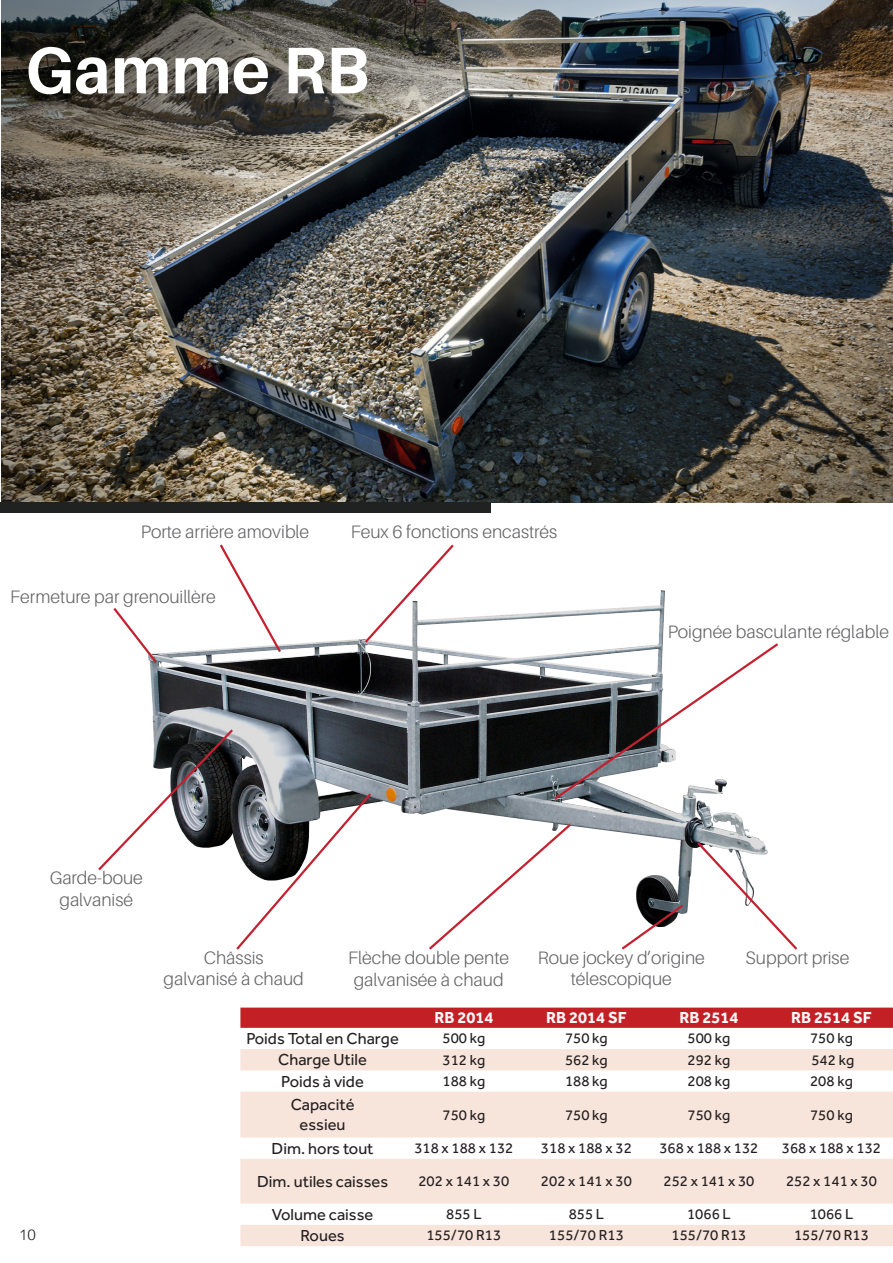
<style>
.page{position:relative;width:893px;height:1263px;background:#fff}
.page>*{position:absolute;margin:0;border:0;box-sizing:border-box;transform-origin:0 0}
.Ad_Title{font:700 66px "Aileron";color:#fff}
.t1{font:300 18px "Aileron";color:#636366}
.Table_Text{font:16.5px/19.8px "Effra";color:#231f20;text-align:center}
.Code___Price_Labels{font:700 16.5px "Effra";color:#fafafa}
.Table_Text-2{font:15px "Effra";color:#231f20}
.t2{font:300 15px "Aileron";color:#231f20}
</style>
<div class="page">
<img style="left:1px;top:0;width:892px;height:502px">
<svg style="left:240px;top:1007px;width:653px;height:21px;background:#c5272c"></svg>
<svg style="left:240px;top:1049px;width:653px;height:197px;fill:#f7e4db"></svg>
<img style="left:150px;top:590px;width:610px;height:323px">
<svg style="left:113px;top:605px;width:46px;height:60px"></svg>
<svg style="left:362px;top:544px;width:94px;height:101px"></svg>
<svg style="left:218px;top:544px;width:65px;height:111px"></svg>
<svg style="left:552px;top:641px;width:226px;height:160px"></svg>
<svg style="left:695px;top:840px;width:103px;height:110px"></svg>
<svg style="left:619px;top:902px;width:67px;height:48px"></svg>
<svg style="left:426px;top:822px;width:147px;height:128px"></svg>
<svg style="left:98px;top:727px;width:275px;height:223px"></svg>
<div style="left:0;top:502px;width:490px;height:11px;background:#202222"></div>
<p class="Ad_Title" style="left:25px;top:34px;width:345px">Gamme RB</p>
<p class="t1" style="left:141px;top:522px;width:170px">Porte arrière amovible</p>
<p class="t1" style="left:351px;top:522px;width:208px">Feux 6 fonctions encastrés</p>
<p class="t1" style="left:10px;top:587px;width:207px">Fermeture par grenouillère</p>
<p class="t1" style="left:668px;top:622px;width:223px">Poignée basculante réglable</p>
<p class="t1" style="left:50px;top:868px;width:95px">Garde-boue</p>
<p class="t1" style="left:59px;top:890px;width:75px">galvanisé</p>
<p class="t1" style="left:204px;top:948px;width:61px">Châssis</p>
<p class="t1" style="left:164px;top:969px;width:142px">galvanisé à chaud</p>
<p class="t1" style="left:348px;top:948px;width:162px">Flèche double pente</p>
<p class="t1" style="left:354px;top:970px;width:151px">galvanisée à chaud</p>
<p class="t1" style="left:538px;top:948px;width:169px">Roue jockey d’origine</p>
<p class="t1" style="left:746px;top:948px;width:105px">Support prise</p>
<p class="t1" style="left:571px;top:969px;width:103px">télescopique</p>
<p class="Code___Price_Labels" style="left:434px;top:1008px;width:61px">RB 2014</p>
<p class="Code___Price_Labels" style="left:546px;top:1008px;width:82px">RB 2014 SF</p>
<p class="Code___Price_Labels" style="left:679px;top:1008px;width:61px">RB 2514</p>
<p class="Code___Price_Labels" style="left:791px;top:1008px;width:82px">RB 2514 SF</p>
<p class="t2" style="left:19px;top:1227px;width:18px">10</p>
<p class="Table_Text" style="left:246px;top:1028px;width:154px">Poids Total en Charge</p>
<p class="Table_Text-2" style="left:442px;top:1030px;width:44px">500 kg</p>
<p class="Table_Text-2" style="left:565px;top:1030px;width:44px">750 kg</p>
<p class="Table_Text-2" style="left:688px;top:1030px;width:44px">500 kg</p>
<p class="Table_Text-2" style="left:810px;top:1030px;width:44px">750 kg</p>
<p class="Table_Text" style="left:278px;top:1050px;width:90px">Charge Utile</p>
<p class="Table_Text-2" style="left:442px;top:1051px;width:44px">312 kg</p>
<p class="Table_Text-2" style="left:565px;top:1051px;width:44px">562 kg</p>
<p class="Table_Text-2" style="left:688px;top:1051px;width:44px">292 kg</p>
<p class="Table_Text-2" style="left:811px;top:1051px;width:44px">542 kg</p>
<p class="Table_Text" style="left:281px;top:1071px;width:84px">Poids à vide</p>
<p class="Table_Text-2" style="left:442px;top:1072px;width:44px">188 kg</p>
<p class="Table_Text-2" style="left:565px;top:1072px;width:44px">188 kg</p>
<p class="Table_Text-2" style="left:688px;top:1072px;width:44px">208 kg</p>
<p class="Table_Text-2" style="left:810px;top:1072px;width:44px">208 kg</p>
<p class="Table_Text" style="left:291px;top:1094px;width:65px">Capacité essieu</p>
<p class="Table_Text-2" style="left:442px;top:1106px;width:44px">750 kg</p>
<p class="Table_Text-2" style="left:565px;top:1106px;width:44px">750 kg</p>
<p class="Table_Text-2" style="left:688px;top:1106px;width:44px">750 kg</p>
<p class="Table_Text-2" style="left:810px;top:1106px;width:44px">750 kg</p>
<p class="Table_Text" style="left:272px;top:1138px;width:104px">Dim. hors tout</p>
<p class="Table_Text-2" style="left:414px;top:1139px;width:101px">318 x 188 x 132</p>
<p class="Table_Text-2" style="left:541px;top:1139px;width:92px">318 x 188 x 32</p>
<p class="Table_Text-2" style="left:659px;top:1139px;width:101px">368 x 188 x 132</p>
<p class="Table_Text-2" style="left:782px;top:1139px;width:101px">368 x 188 x 132</p>
<p class="Table_Text" style="left:257px;top:1171px;width:133px">Dim. utiles caisses</p>
<p class="Table_Text-2" style="left:418px;top:1172px;width:92px">202 x 141 x 30</p>
<p class="Table_Text-2" style="left:541px;top:1172px;width:92px">202 x 141 x 30</p>
<p class="Table_Text-2" style="left:663px;top:1172px;width:92px">252 x 141 x 30</p>
<p class="Table_Text-2" style="left:786px;top:1172px;width:92px">252 x 141 x 30</p>
<p class="Table_Text" style="left:272px;top:1204px;width:103px">Volume caisse</p>
<p class="Table_Text-2" style="left:446px;top:1205px;width:37px">855 L</p>
<p class="Table_Text-2" style="left:569px;top:1205px;width:37px">855 L</p>
<p class="Table_Text-2" style="left:687px;top:1205px;width:45px">1066 L</p>
<p class="Table_Text-2" style="left:810px;top:1205px;width:45px">1066 L</p>
<p class="Table_Text" style="left:301px;top:1225px;width:46px">Roues</p>
<p class="Table_Text-2" style="left:426px;top:1227px;width:76px">155/70 R13</p>
<p class="Table_Text-2" style="left:549px;top:1227px;width:76px">155/70 R13</p>
<p class="Table_Text-2" style="left:671px;top:1227px;width:76px">155/70 R13</p>
<p class="Table_Text-2" style="left:794px;top:1227px;width:76px">155/70 R13</p>
</div>
